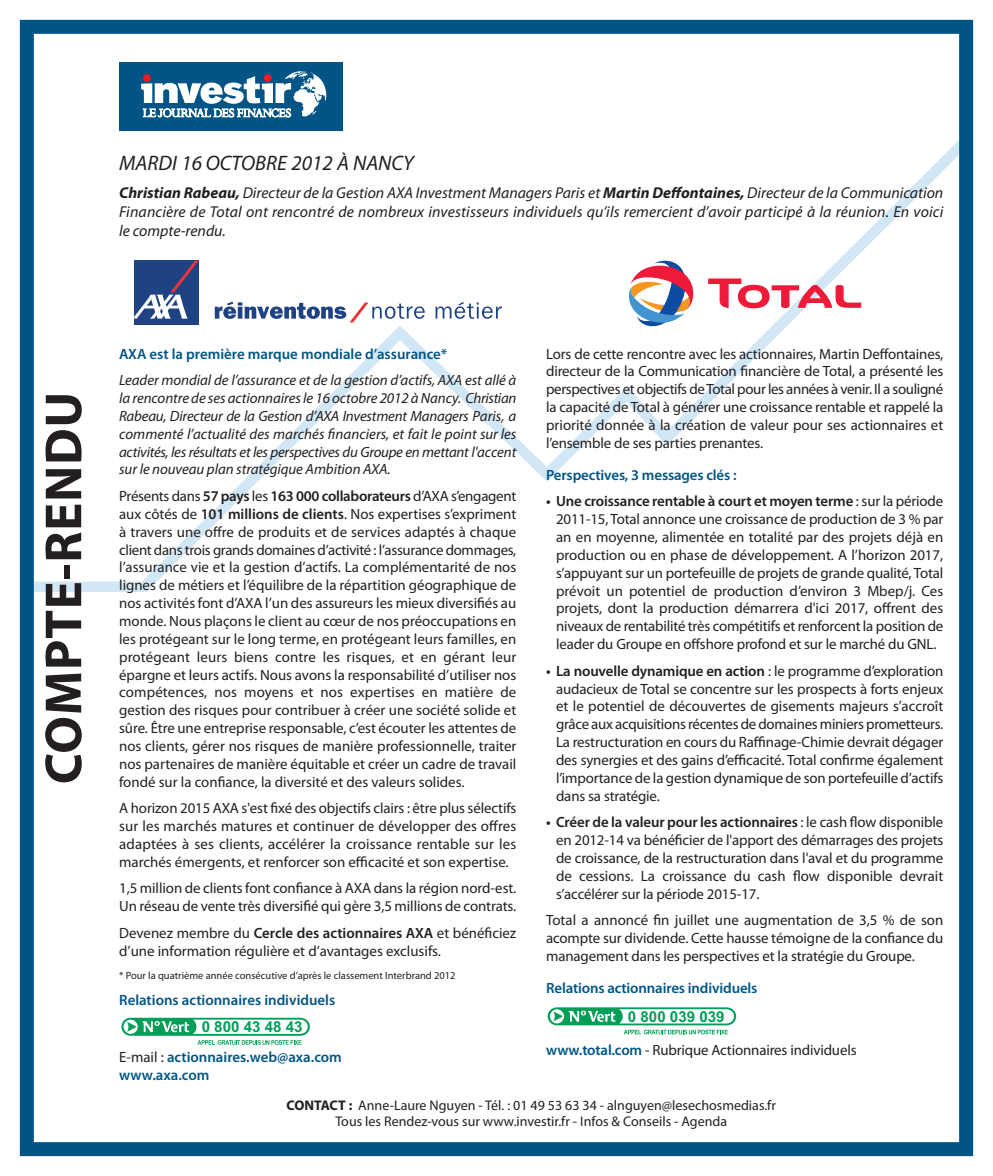
<style>
.page{position:relative;width:993px;height:1176px;background:#fff}
.page>*{position:absolute;margin:0;border:0;box-sizing:border-box;transform-origin:0 0}
.t1{font:700 52.5px "Myriad Pro";letter-spacing:.015em;color:#231f20}
.t2{font:italic 21px "Myriad Pro";color:#231f20}
.t3{font:italic 15.75px/18.9px "Myriad Pro";letter-spacing:.01em;color:#231f20;text-align:justify}
.t4{font:700 15.05px "Arial";color:#009e57}
.t5{font:14.88px/17.8px "Myriad Pro";letter-spacing:-.01em;color:#231f20;text-align:justify}
.t6{font:italic 14.88px/17.8px "Myriad Pro";letter-spacing:-.005em;color:#231f20;text-align:justify}
.t7{font:600 14.88px/17.8px "Myriad Pro";color:#005586}
.t8{font:14px/16.8px "Myriad Pro";color:#231f20;text-align:center}
.t9{font:10.5px "Myriad Pro";color:#231f20}
.s1{font-weight:700}
.s2{font-weight:600}
.s3{font-weight:400;color:#231f20}
.s4{font-weight:600;color:#005586}
</style>
<div class="page">
<svg style="left:35px;top:130px;width:922px;height:462px"></svg>
<div style="left:20px;top:20px;width:952px;height:1136px;border:14px solid #005586"></div>
<div style="left:119px;top:62px;width:224px;height:68px;background:#005586"></div>
<svg style="left:141px;top:71px;width:186px;height:46px"></svg>
<svg style="left:435px;top:302px;width:66px;height:17px"></svg>
<div style="left:134px;top:260px;width:64px;height:65px;background:#1f4282"></div>
<svg style="left:134px;top:260px;width:64px;height:59px"></svg>
<svg style="left:215px;top:301px;width:209px;height:21px"></svg>
<svg style="left:628px;top:261px;width:68px;height:65px"></svg>
<svg style="left:708px;top:278px;width:152px;height:30px"></svg>
<svg style="left:121px;top:1017px;width:189px;height:27px"></svg>
<svg style="left:547px;top:1007px;width:189px;height:27px"></svg>
<h2 class="t2" style="left:119px;top:155px;width:296px">MARDI 16 OCTOBRE 2012 À NANCY</h2>
<p class="t3" style="left:119px;top:184px;width:825px"><span class="s1">Christian Rabeau,</span> Directeur de la Gestion AXA Investment Managers Paris et <span class="s1">Martin Deffontaines,</span> Directeur de la Communication Financière de Total ont rencontré de nombreux investisseurs individuels qu’ils remercient d’avoir participé à la réunion. En voici le compte-rendu.</p>
<h1 class="t1" style="left:44px;top:784px;width:394px;rotate:-90deg">COMPTE-RENDU</h1>
<p class="t7" style="left:119px;top:346px;width:330px">AXA est la première marque mondiale d’assurance*</p>
<p class="t6" style="left:119px;top:372px;width:398px">Leader mondial de l’assurance et de la gestion d’actifs, AXA est allé à la rencontre de ses actionnairesle 16 octobre 2012 àNancy. Christian Rabeau, Directeur de la Gestion d’AXA Investment Managers Paris, a commenté l’actualité des marchés financiers, et fait le point sur les activités, les résultats et les perspectives du Groupe en mettant l'accent sur le nouveau plan stratégique Ambition AXA.</p>
<p class="t5" style="left:119px;top:488px;width:398px">Présents dans <span class="s2">57 pays</span> les <span class="s2">163 000 collaborateurs</span> d’AXA s’engagent aux côtés de <span class="s2">101 millions de clients</span>. Nos expertises s’expriment à travers une offre de produits et de services adaptés à chaque client dans trois grands domaines d’activité : l’assurance dommages, l’assurance vie et la gestion d’actifs. La complémentarité de nos lignes de métiers et l’équilibre de la répartition géographique de nos activités font d’AXA l’un des assureurs les mieux diversifiés au monde. Nous plaçons le client au cœur de nos préoccupations en les protégeant sur le long terme, en protégeant leurs familles, en protégeant leurs biens contre les risques, et en gérant leur épargne et leurs actifs. Nous avons la responsabilité d’utiliser nos compétences, nos moyens et nos expertises en matière de gestion des risques pour contribuer à créer une société solide et sûre. Être une entreprise responsable, c’est écouter les attentes de nos clients, gérer nos risques de manière professionnelle, traiter nos partenaires de manière équitable et créer un cadre de travail fondé sur la confiance, la diversité et des valeurs solides.</p>
<p class="t5" style="left:119px;top:800px;width:398px">A horizon 2015 AXA s'est fixé des objectifs clairs : être plus sélectifs sur les marchés matures et continuer de développer des offres adaptées à ses clients, accélérer la croissance rentable sur les marchés émergents, et renforcer son efficacité et son expertise.</p>
<p class="t5" style="left:119px;top:880px;width:398px">1,5 million de clients font confiance à AXA dans la région nord-est.<br>Un réseau de vente très diversifié qui gère 3,5 millions de contrats.</p>
<p class="t5" style="left:119px;top:925px;width:398px">Devenez membre du <span class="s2">Cercle des actionnaires AXA</span> et bénéficiez d’une information régulière et d’avantages exclusifs.</p>
<p class="t9" style="left:119px;top:971px;width:338px">* Pour la quatrième année consécutive d’après le classement Interbrand 2012</p>
<p class="t7" style="left:119px;top:992px;width:217px">Relations actionnaires individuels</p>
<p class="t4" style="left:202px;top:1018px;width:102px">0 800 43 48 43</p>
<p class="t7" style="left:119px;top:1049px;width:224px"><span class="s3">E-mail :</span> actionnaires.web@axa.com www.axa.com</p>
<p class="t5" style="left:546px;top:346px;width:398px">Lors de cette rencontre avec les actionnaires, Martin Deffontaines, directeur de la Communication financière de Total, a présenté les perspectives et objectifs deTotal pour les années à venir. Il a souligné la capacité de Total à générer une croissance rentable et rappelé la priorité donnée à la création de valeur pour ses actionnaires et l’ensemble de ses parties prenantes.</p>
<p class="t7" style="left:546px;top:467px;width:192px">Perspectives, 3 messages clés :</p>
<p class="t5" style="left:556px;top:493px;width:388px;text-indent:-10px"><span class="s2">• Une croissance rentable à court et moyen terme</span> : sur la période 2011-15, Total annonce une croissance de production de 3 % par an en moyenne, alimentée en totalité par des projets déjà en production ou en phase de développement. A l’horizon 2017, s’appuyant sur un portefeuille de projets de grande qualité, Total prévoit un potentiel de production d’environ 3 Mbep/j. Ces projets, dont la production démarrera d'ici 2017, offrent des niveaux de rentabilité très compétitifs et renforcent la position de leader du Groupe en offshore profond et sur le marché du GNL.</p>
<p class="t5" style="left:556px;top:663px;width:388px;text-indent:-10px"><span class="s2">• La nouvelle dynamique en action</span> : le programme d’exploration audacieux de Total se concentre sur les prospects à forts enjeux et le potentiel de découvertes de gisements majeurs s’accroît grâce aux acquisitions récentes de domaines miniers prometteurs.<br>La restructuration en cours du Raffinage-Chimie devrait dégager des synergies et des gains d’efficacité. Total confirme également l’importance de la gestion dynamique de son portefeuille d’actifs dans sa stratégie.</p>
<p class="t5" style="left:556px;top:814px;width:388px;text-indent:-10px"><span class="s2">• Créer de la valeur pour les actionnaires</span> : le cash flow disponible en 2012-14 va bénéficier de l'apport des démarrages des projets de croissance, de la restructuration dans l'aval et du programme de cessions. La croissance du cash flow disponible devrait s’accélérer sur la période 2015-17.</p>
<p class="t5" style="left:546px;top:912px;width:398px">Total a annoncé fin juillet une augmentation de 3,5 % de son acompte sur dividende. Cette hausse témoigne de la confiance du management dans les perspectives et la stratégie du Groupe.</p>
<p class="t7" style="left:546px;top:980px;width:213px">Relations actionnaires individuels</p>
<p class="t4" style="left:627px;top:1008px;width:98px">0 800 039 039</p>
<p class="t5" style="left:546px;top:1042px;width:312px"><span class="s4">www.total.com</span> - Rubrique Actionnaires individuels</p>
<p class="t8" style="left:286px;top:1097px;width:491px"><span class="s1">CONTACT :</span> Anne-Laure Nguyen - Tél. : 01 49 53 63 34 - alnguyen@lesechosmedias.fr<br>Tous les Rendez-vous sur www.investir.fr - Infos &amp; Conseils - Agenda</p>
</div>
